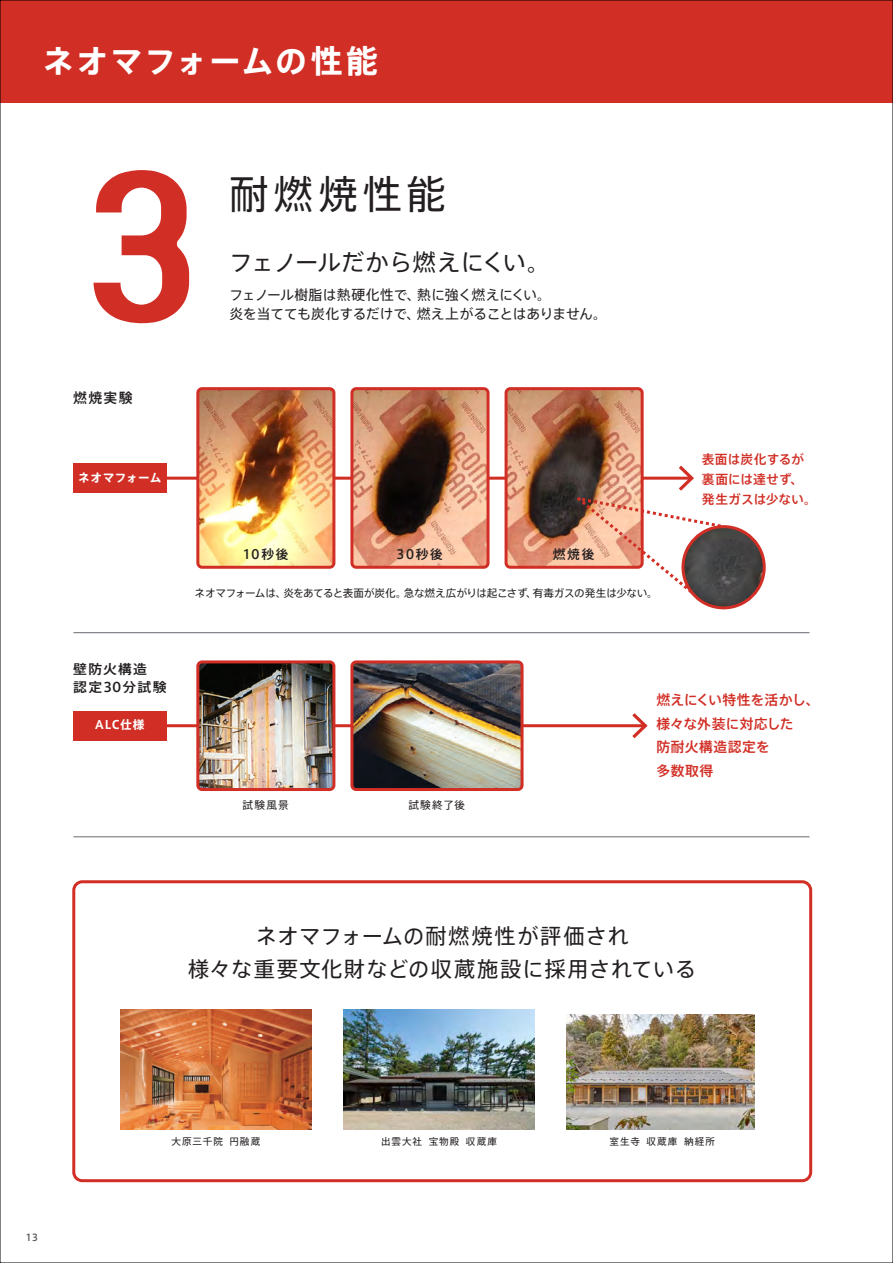
<style>
.page{position:relative;width:893px;height:1263px;background:#fff}
.page>*{position:absolute;margin:0;border:0;box-sizing:border-box;transform-origin:0 0}
.t1{font:39.3px "Axis Std";letter-spacing:.125em;color:#231f20}
.t2{font:700 31.95px "Axis Std";letter-spacing:.065em;color:#fff}
.t3{font:23.4px "Axis Std";letter-spacing:-.025em;color:#231f20}
.t4{font:21.3px/33px "Axis Std";letter-spacing:.045em;color:#231f20;text-align:center}
.t5{font:13.8px/19.2px "Axis Std";letter-spacing:-.015em;color:#231f20}
.t6{font:500 13.8px/23.4px "Axis Std";letter-spacing:.02em;color:#d12e25}
.t7{font:500 13.8px "Axis Std";color:#231f20}
.t8{font:500 13.2px/18.1px "Axis Std";letter-spacing:.085em;color:#231f20;scale:1.05 1}
.t9{font:500 12.75px/20.2px "Axis Std";letter-spacing:.005em;color:#d12e25}
.t10{font:500 12.75px "Axis Std";letter-spacing:.12em;color:#231f20}
.t11{font:700 11.7px "Axis Std";letter-spacing:.04em;color:#fff}
.t12{font:10.65px "Axis Std";letter-spacing:-.02em;color:#231f20}
.t13{font:9.6px "Axis Std";letter-spacing:.105em;color:#231f20}
.t14{font:500 9.6px "Axis Std";color:#57585a}
</style>
<div class="page">
<img style="left:0;top:0;width:892px;height:1263px">
<hr style="left:892px;top:0;width:1px;height:1263px;background:#000">
<h2 class="t2" style="left:43px;top:36px;width:337px">ネオマフォームの性能</h2>
<p class="t7" style="left:73px;top:388px;width:61px">燃焼実験</p>
<p class="t11" style="left:78px;top:468px;width:85px">ネオマフォーム</p>
<p class="t8" style="left:73px;top:658px;width:90px">壁防火構造<br>認定30分試験</p>
<p class="t11" style="left:95px;top:716px;width:51px">ALC仕様</p>
<h1 class="t1" style="left:230px;top:165px;width:218px">耐燃焼性能</h1>
<h3 class="t3" style="left:230px;top:245px;width:322px">フェノールだから燃えにくい。</h3>
<p class="t5" style="left:230px;top:285px;width:379px">フェノール樹脂は熱硬化性で、熱に強く燃えにくい。<br>炎を当てても炭化するだけで、燃え上がることはありません。</p>
<p class="t10" style="left:242px;top:544px;width:48px">10秒後</p>
<p class="t10" style="left:396px;top:544px;width:48px">30秒後</p>
<p class="t10" style="left:553px;top:544px;width:43px">燃焼後</p>
<p class="t12" style="left:194px;top:585px;width:465px">ネオマフォームは、炎をあてると表面が炭化。急な燃え広がりは起こさず、有毒ガスの発生は少ない。</p>
<p class="t9" style="left:702px;top:448px;width:116px">表面は炭化するが裏面には達せず、発生ガスは少ない。</p>
<p class="t12" style="left:243px;top:797px;width:48px">試験風景</p>
<p class="t12" style="left:408px;top:797px;width:58px">試験終了後</p>
<p class="t6" style="left:656px;top:687px;width:165px">燃えにくい特性を活かし、様々な外装に対応した<br>防耐火構造認定を<br>多数取得</p>
<h3 class="t4" style="left:188px;top:918px;width:510px">ネオマフォームの耐燃焼性が評価され<br>様々な重要文化財などの収蔵施設に採用されている</h3>
<p class="t14" style="left:26px;top:1230px;width:14px">13</p>
<p class="t13" style="left:171px;top:1134px;width:90px">大原三千院 円融蔵</p>
<p class="t13" style="left:381px;top:1134px;width:117px">出雲大社 宝物殿 収蔵庫</p>
<p class="t13" style="left:609px;top:1134px;width:107px">室生寺 収蔵庫 納経所</p>
</div>
